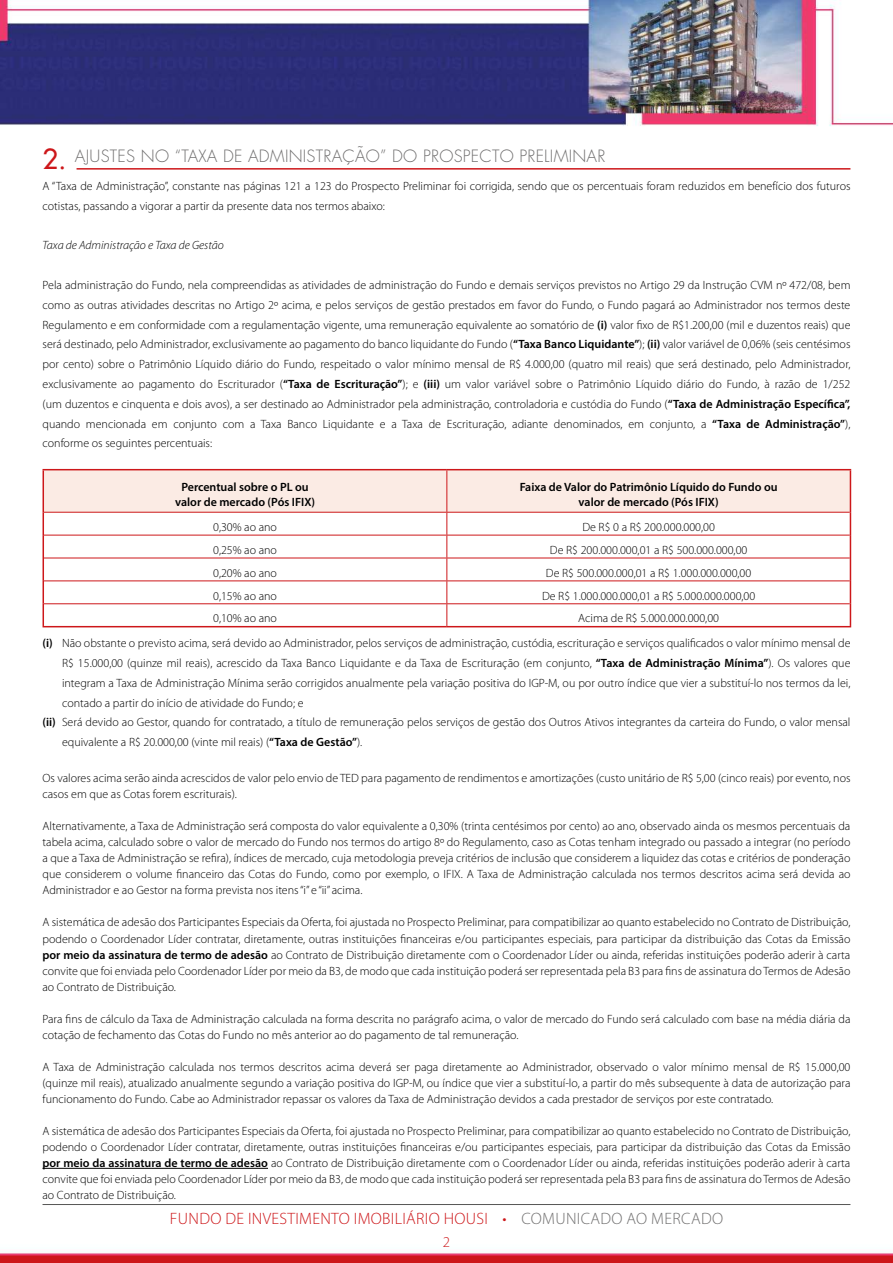
<style>
.page{position:relative;width:893px;height:1263px;background:#fff}
.page>*{position:absolute;margin:0;border:0;box-sizing:border-box;transform-origin:0 0}
.t1{font:300 16.5px "Myriad Pro";letter-spacing:.02em;color:#cd171a}
.t2{font:300 16.5px "Futura";letter-spacing:.015em;color:#706f6f}
.t3{font:300 15px "Myriad Pro";color:#cd171a}
.t4{font:300 12px/16px "Myriad Pro";color:#000;text-align:justify}
.t5{font:600 12px/15px "Myriad Pro";color:#000;text-align:center}
.t6{font:italic 300 12px "Myriad Pro";color:#000}
.s1{font-weight:400;font-size:27px;color:#cd171a}
.s2{font-weight:600}
.s3{color:#706f6f}
</style>
<div class="page">
<img style="left:0;top:0;width:893px;height:1255px">
<div style="left:0;top:1255px;width:893px;height:8px;background:#cd171a"></div>
<hr style="left:43px;top:1204px;width:807px;height:1px;background:#575756">
<hr style="left:77px;top:168px;width:773px;height:2px;background:#cd171a">
<hr style="left:43px;top:1168px;width:225px;height:1px;background:#000">
<hr style="left:43px;top:469px;width:404px;height:1px;background:#cd171a">
<hr style="left:447px;top:469px;width:404px;height:1px;background:#cd171a">
<hr style="left:43px;top:626px;width:404px;height:1px;background:#cd171a">
<hr style="left:447px;top:626px;width:404px;height:1px;background:#cd171a">
<svg style="left:43px;top:470px;width:808px;height:156px"></svg>
<h1 class="t2" style="left:43px;top:145px;width:564px"><span class="s1">2.</span> AJUSTES NO “TAXA DE ADMINISTRAÇÃO” DO PROSPECTO PRELIMINAR</h1>
<p class="t4" style="left:43px;top:176px;width:809px;line-height:19.8px">A “Taxa de Administração”, constante nas páginas 121 a 123 do Prospecto Preliminar foi corrigida, sendo que os percentuais foram reduzidos em benefício dos futuros cotistas, passando a vigorar a partir da presente data nos termos abaixo:</p>
<p class="t6" style="left:43px;top:239px;width:183px">Taxa de Administração e Taxa de Gestão</p>
<p class="t4" style="left:43px;top:275px;width:809px;line-height:19.8px">Pela administração do Fundo, nela compreendidas as atividades de administração do Fundo e demais serviços previstos no Artigo 29 da Instrução CVM nº 472/08, bem como as outras atividades descritas no Artigo 2º acima, e pelos serviços de gestão prestados em favor do Fundo, o Fundo pagará ao Administrador nos termos deste Regulamento e em conformidade com a regulamentação vigente, uma remuneração equivalente ao somatório de <span class="s2">(i)</span> valor fixo de R$1.200,00 (mil e duzentos reais) que será destinado, pelo Administrador, exclusivamente ao pagamento do banco liquidante do Fundo (<span class="s2">“Taxa Banco Liquidante”</span>); <span class="s2">(ii)</span> valor variável de 0,06% (seis centésimos por cento) sobre o Patrimônio Líquido diário do Fundo, respeitado o valor mínimo mensal de R$ 4.000,00 (quatro mil reais) que será destinado, pelo Administrador, exclusivamente ao pagamento do Escriturador (<span class="s2">“Taxa de Escrituração”</span>); e <span class="s2">(iii)</span> um valor variável sobre o Patrimônio Líquido diário do Fundo, à razão de 1/252 (um duzentos e cinquenta e dois avos), a ser destinado ao Administrador pela administração, controladoria e custódia do Fundo (<span class="s2">“Taxa de Administração Específica”, </span>quando mencionada em conjunto com a Taxa Banco Liquidante e a Taxa de Escrituração, adiante denominados, em conjunto, a <span class="s2">“Taxa de Administração”</span>), conforme os seguintes percentuais:</p>
<p class="t5" style="left:175px;top:479px;width:142px">Percentual sobre o PL ou valor de mercado (Pós IFIX)</p>
<p class="t5" style="left:520px;top:479px;width:259px">Faixa de Valor do Patrimônio Líquido do Fundo ou valor de mercado (Pós IFIX)</p>
<p class="t4" style="left:213px;top:519px;width:65px">0,30% ao ano</p>
<p class="t4" style="left:582px;top:519px;width:134px">De R$ 0 a R$ 200.000.000,00</p>
<p class="t4" style="left:213px;top:542px;width:65px">0,25% ao ano</p>
<p class="t4" style="left:550px;top:542px;width:199px">De R$ 200.000.000,01 a R$ 500.000.000,00</p>
<p class="t4" style="left:213px;top:565px;width:65px">0,20% ao ano</p>
<p class="t4" style="left:546px;top:565px;width:207px">De R$ 500.000.000,01 a R$ 1.000.000.000,00</p>
<p class="t4" style="left:213px;top:588px;width:65px">0,15% ao ano</p>
<p class="t4" style="left:542px;top:588px;width:215px">De R$ 1.000.000.000,01 a R$ 5.000.000.000,00</p>
<p class="t4" style="left:213px;top:611px;width:65px">0,10% ao ano</p>
<p class="t4" style="left:43px;top:606px;width:809px;line-height:24.8px;text-indent:536px">Acima de R$ 5.000.000.000,00<br><span class="s2">(i)</span> Não obstante o previsto acima, será devido ao Administrador, pelos serviços de administração, custódia, escrituração e serviços qualificados o valor mínimo mensal de</p>
<p class="t4" style="left:62px;top:655px;width:790px">R$ 15.000,00 (quinze mil reais), acrescido da Taxa Banco Liquidante e da Taxa de Escrituração (em conjunto, <span class="s2">“Taxa de Administração Mínima”</span>). Os valores que</p>
<p class="t4" style="left:62px;top:675px;width:790px">integram a Taxa de Administração Mínima serão corrigidos anualmente pela variação positiva do IGP-M, ou por outro índice que vier a substituí-lo nos termos da lei,</p>
<p class="t4" style="left:62px;top:695px;width:243px">contado a partir do início de atividade do Fundo; e</p>
<p class="t4" style="left:43px;top:714px;width:809px"><span class="s2">(ii)</span> Será devido ao Gestor, quando for contratado, a título de remuneração pelos serviços de gestão dos Outros Ativos integrantes da carteira do Fundo, o valor mensal</p>
<p class="t4" style="left:62px;top:734px;width:302px">equivalente a R$ 20.000,00 (vinte mil reais) (<span class="s2">“Taxa de Gestão”</span>).</p>
<p class="t4" style="left:43px;top:770px;width:809px">Os valores acima serão ainda acrescidos de valor pelo envio de TED para pagamento de rendimentos e amortizações (custo unitário de R$ 5,00 (cinco reais) por evento, nos casos em que as Cotas forem escriturais).</p>
<p class="t4" style="left:43px;top:818px;width:809px">Alternativamente, a Taxa de Administração será composta do valor equivalente a 0,30% (trinta centésimos por cento) ao ano, observado ainda os mesmos percentuais da tabela acima, calculado sobre o valor de mercado do Fundo nos termos do artigo 8º do Regulamento, caso as Cotas tenham integrado ou passado a integrar (no período a que a Taxa de Administração se refira), índices de mercado, cuja metodologia preveja critérios de inclusão que considerem a liquidez das cotas e critérios de ponderação que considerem o volume financeiro das Cotas do Fundo, como por exemplo, o IFIX. A Taxa de Administração calculada nos termos descritos acima será devida ao Administrador e ao Gestor na forma prevista nos itens “i” e “ii” acima.</p>
<p class="t4" style="left:43px;top:915px;width:809px">A sistemática de adesão dos Participantes Especiais da Oferta, foi ajustada no Prospecto Preliminar, para compatibilizar ao quanto estabelecido no Contrato de Distribuição, podendo o Coordenador Líder contratar, diretamente, outras instituições financeiras e/ou participantes especiais, para participar da distribuição das Cotas da Emissão <span class="s2">por meio da assinatura de termo de adesão</span> ao Contrato de Distribuição diretamente com o Coordenador Líder ou ainda, referidas instituições poderão aderir à carta convite que foi enviada pelo Coordenador Líder por meio da B3, de modo que cada instituição poderá ser representada pela B3 para fins de assinatura do Termos de Adesão ao Contrato de Distribuição.</p>
<p class="t4" style="left:43px;top:1011px;width:809px">Para fins de cálculo da Taxa de Administração calculada na forma descrita no parágrafo acima, o valor de mercado do Fundo será calculado com base na média diária da cotação de fechamento das Cotas do Fundo no mês anterior ao do pagamento de tal remuneração.</p>
<p class="t4" style="left:43px;top:1059px;width:809px">A Taxa de Administração calculada nos termos descritos acima deverá ser paga diretamente ao Administrador, observado o valor mínimo mensal de R$ 15.000,00 (quinze mil reais), atualizado anualmente segundo a variação positiva do IGP-M, ou índice que vier a substituí-lo, a partir do mês subsequente à data de autorização para funcionamento do Fundo. Cabe ao Administrador repassar os valores da Taxa de Administração devidos a cada prestador de serviços por este contratado.</p>
<p class="t4" style="left:43px;top:1123px;width:809px">A sistemática de adesão dos Participantes Especiais da Oferta, foi ajustada no Prospecto Preliminar, para compatibilizar ao quanto estabelecido no Contrato de Distribuição, podendo o Coordenador Líder contratar, diretamente, outras instituições financeiras e/ou participantes especiais, para participar da distribuição das Cotas da Emissão <span class="s2">por meio da assinatura de termo de adesão</span> ao Contrato de Distribuição diretamente com o Coordenador Líder ou ainda, referidas instituições poderão aderir à carta convite que foi enviada pelo Coordenador Líder por meio da B3, de modo que cada instituição poderá ser representada pela B3 para fins de assinatura do Termos de Adesão ao Contrato de Distribuição.</p>
<h1 class="t1" style="left:170px;top:1210px;width:555px">FUNDO DE INVESTIMENTO IMOBILIÁRIO HOUSI • <span class="s3">COMUNICADO AO MERCADO</span></h1>
<p class="t3" style="left:443px;top:1234px;width:9px">2</p>
</div>
